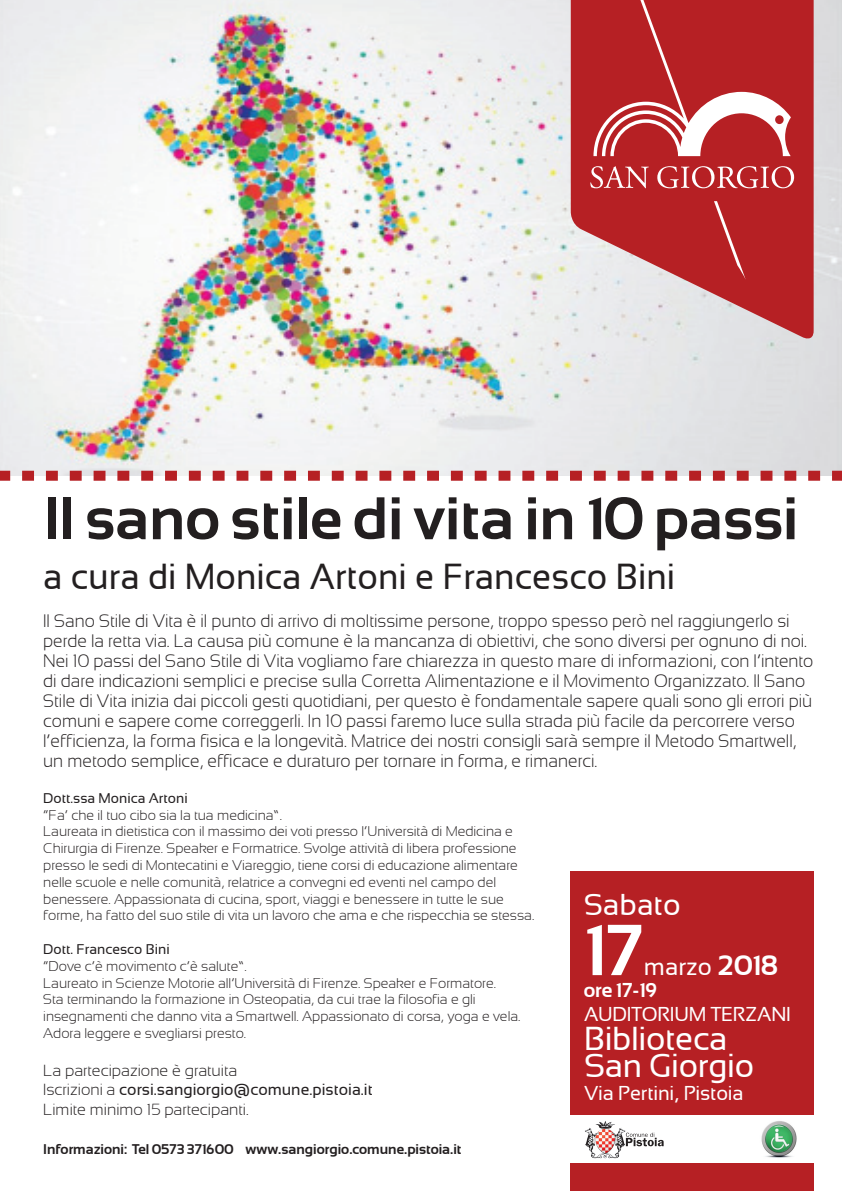
<style>
.page{position:relative;width:842px;height:1191px;background:#fff}
.page>*{position:absolute;margin:0;border:0;box-sizing:border-box;transform-origin:0 0}
.t1{font:700 72px "Sansation";color:#fff}
.t2{font:700 60px "Sansation";color:#231f20}
.t3{font:36px "Sansation";color:#231f20}
.t4{font:33px/27px "Sansation";letter-spacing:-.01em;color:#fff}
.t5{font:30px "Sansation";color:#fff}
.t6{font:24px "Sansation";color:#fff}
.t7{font:20px "Sansation";letter-spacing:-.01em;color:#fff}
.t8{font:700 20px "Sansation";color:#fff}
.t9{font:300 18px/20px "Sansation";color:#231f20;scale:.96 1}
.t10{font:300 16px/19.2px "Sansation";color:#231f20}
.t11{font:300 14px/16.8px "Sansation";color:#231f20}
.t12{font:700 14px "Sansation";color:#231f20}
.t13{font:14px "Sansation";color:#231f20}
.s1{font-weight:700;font-size:28px}
.s2{font-weight:400}
</style>
<div class="page">
<img style="left:0;top:0;width:842px;height:471px">
<div style="left:571px;top:871px;width:243px;height:320px;background:#b62024"></div>
<svg style="left:571px;top:0;width:243px;height:342px;background:#cb797c"></svg>
<svg style="left:590px;top:166px;width:3px;height:22px"></svg>
<svg style="left:791px;top:166px;width:3px;height:22px"></svg>
<svg style="left:593px;top:0;width:198px;height:280px;background:#bf3e42"></svg>
<svg style="left:0;top:471px;width:842px;height:10px"></svg>
<div style="left:566px;top:1115px;width:253px;height:48px;background:#fff"></div>
<img style="left:585px;top:1121px;width:41px;height:38px">
<svg style="left:626px;top:1132px;width:38px;height:14px"></svg>
<img style="left:761px;top:1121px;width:36px;height:37px">
<h2 class="t2" style="left:43px;top:484px;width:756px">Il sano stile di vita in 10 passi</h2>
<h3 class="t3" style="left:43px;top:557px;width:633px">a cura di Monica Artoni e Francesco Bini</h3>
<p class="t9" style="left:43px;top:611px;width:804px">Il Sano Stile di Vita è il punto di arrivo di moltissime persone, troppo spesso però nel raggiungerlo si perde la retta via. La causa più comune è la mancanza di obiettivi, che sono diversi per ognuno di noi.<br>Nei 10 passi del Sano Stile di Vita vogliamo fare chiarezza in questo mare di informazioni, con l’intento di dare indicazioni semplici e precise sulla Corretta Alimentazione e il Movimento Organizzato. Il Sano Stile di Vita inizia dai piccoli gesti quotidiani, per questo è fondamentale sapere quali sono gli errori più comuni e sapere come correggerli. In 10 passi faremo luce sulla strada più facile da percorrere verso l’efficienza, la forma fisica e la longevità. Matrice dei nostri consigli sarà sempre il Metodo Smartwell, un metodo semplice, efficace e duraturo per tornare in forma, e rimanerci.</p>
<p class="t13" style="left:43px;top:790px;width:146px">Dott.ssa Monica Artoni</p>
<p class="t11" style="left:43px;top:806px;width:493px">“Fa’ che il tuo cibo sia la tua medicina”.<br>Laureata in dietistica con il massimo dei voti presso l’Università di Medicina e Chirurgia di Firenze. Speaker e Formatrice. Svolge attività di libera professione presso le sedi di Montecatini e Viareggio, tiene corsi di educazione alimentare nelle scuole e nelle comunità, relatrice a convegni ed eventi nel campo del benessere. Appassionata di cucina, sport, viaggi e benessere in tutte le sue forme, ha fatto del suo stile di vita un lavoro che ama e che rispecchia se stessa.</p>
<p class="t13" style="left:43px;top:941px;width:128px">Dott. Francesco Bini</p>
<p class="t11" style="left:43px;top:957px;width:479px">“Dove c’è movimento c’è salute”.<br>Laureato in Scienze Motorie all’Università di Firenze. Speaker e Formatore.<br>Sta terminando la formazione in Osteopatia, da cui trae la filosofia e gli insegnamenti che danno vita a Smartwell. Appassionato di corsa, yoga e vela.<br>Adora leggere e svegliarsi presto.</p>
<h3 class="t5" style="left:584px;top:888px;width:98px">Sabato</h3>
<h1 class="t1" style="left:584px;top:909px;width:62px">17</h1>
<h3 class="t6" style="left:644px;top:953px;width:135px">marzo <span class="s1">2018</span></h3>
<h3 class="t8" style="left:584px;top:978px;width:75px">ore 17-19</h3>
<h3 class="t7" style="left:584px;top:1003px;width:208px">AUDITORIUM TERZANI</h3>
<h3 class="t4" style="left:584px;top:1024px;width:171px">Biblioteca<br>San Giorgio</h3>
<p class="t10" style="left:43px;top:1061px;width:331px">La partecipazione è gratuita<br>Iscrizioni a <span class="s2">corsi.sangiorgio@comune.pistoia.it<br></span>Limite minimo 15 partecipanti.</p>
<p class="t12" style="left:43px;top:1141px;width:420px">Informazioni: Tel 0573 371600 www.sangiorgio.comune.pistoia.it</p>
<h3 class="t7" style="left:584px;top:1082px;width:161px">Via Pertini, Pistoia</h3>
</div>
